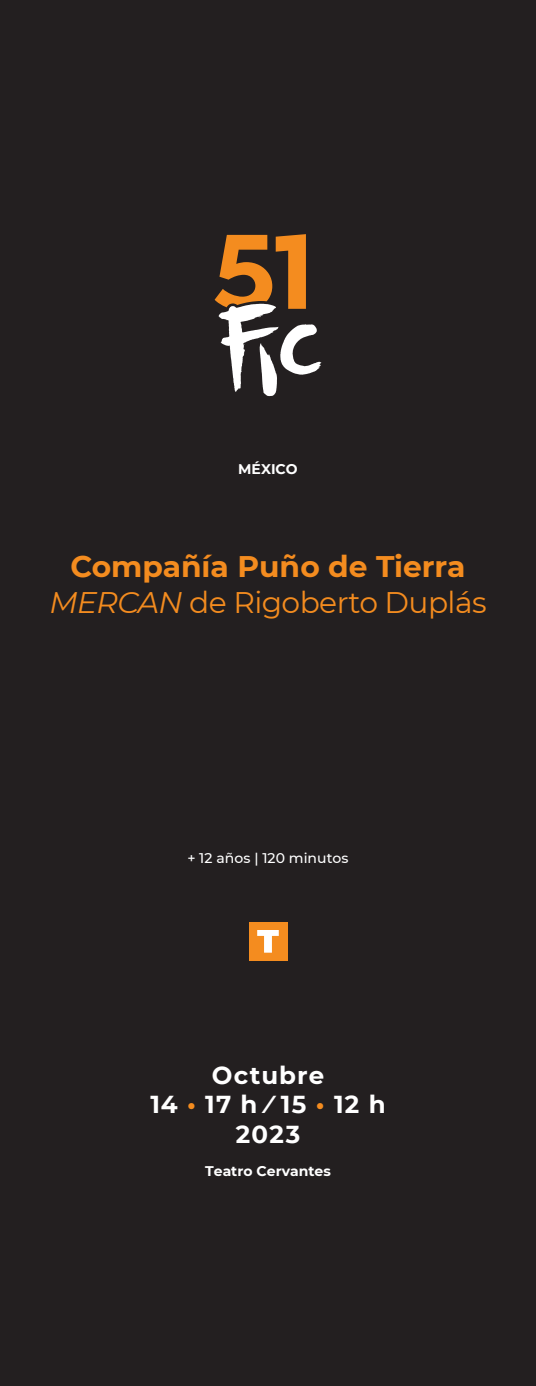
<style>
.page{position:relative;width:536px;height:1386px;background:#231f20}
.page>*{position:absolute;margin:0;border:0;box-sizing:border-box;transform-origin:0 0}
.t1{font:700 29.75px/35.7px "Montserrat";color:#f48c1f;text-align:center}
.t2{font:700 24.5px/29.4px "Montserrat";letter-spacing:.05em;color:#fff;text-align:center}
.t3{font:700 14px "Montserrat";color:#fff}
.t4{font:500 14px "Montserrat";letter-spacing:.005em;color:#fff}
.s1{font-weight:400;font-style:italic}
.s2{font-weight:400}
.s3{color:#f48c1f}
</style>
<div class="page">
<svg style="left:215px;top:234px;width:106px;height:162px"></svg>
<div style="left:249px;top:922px;width:38px;height:38px;background:#f48c1f"></div>
<svg style="left:257px;top:930px;width:22px;height:23px"></svg>
<p class="t3" style="left:238px;top:459px;width:61px">MÉXICO</p>
<p class="t1" style="left:49px;top:547px;width:438px">Compañía Puño de Tierra<br><span class="s1">MERCAN</span> <span class="s2">de Rigoberto Duplás</span></p>
<p class="t4" style="left:187px;top:848px;width:163px">+ 12 años | 120 minutos</p>
<p class="t2" style="left:150px;top:1059px;width:237px">Octubre<br>14 <span class="s3">•</span> 17 h ⁄ 15 <span class="s3">•</span> 12 h<br>2023</p>
<p class="t3" style="left:205px;top:1161px;width:127px">Teatro Cervantes</p>
</div>
